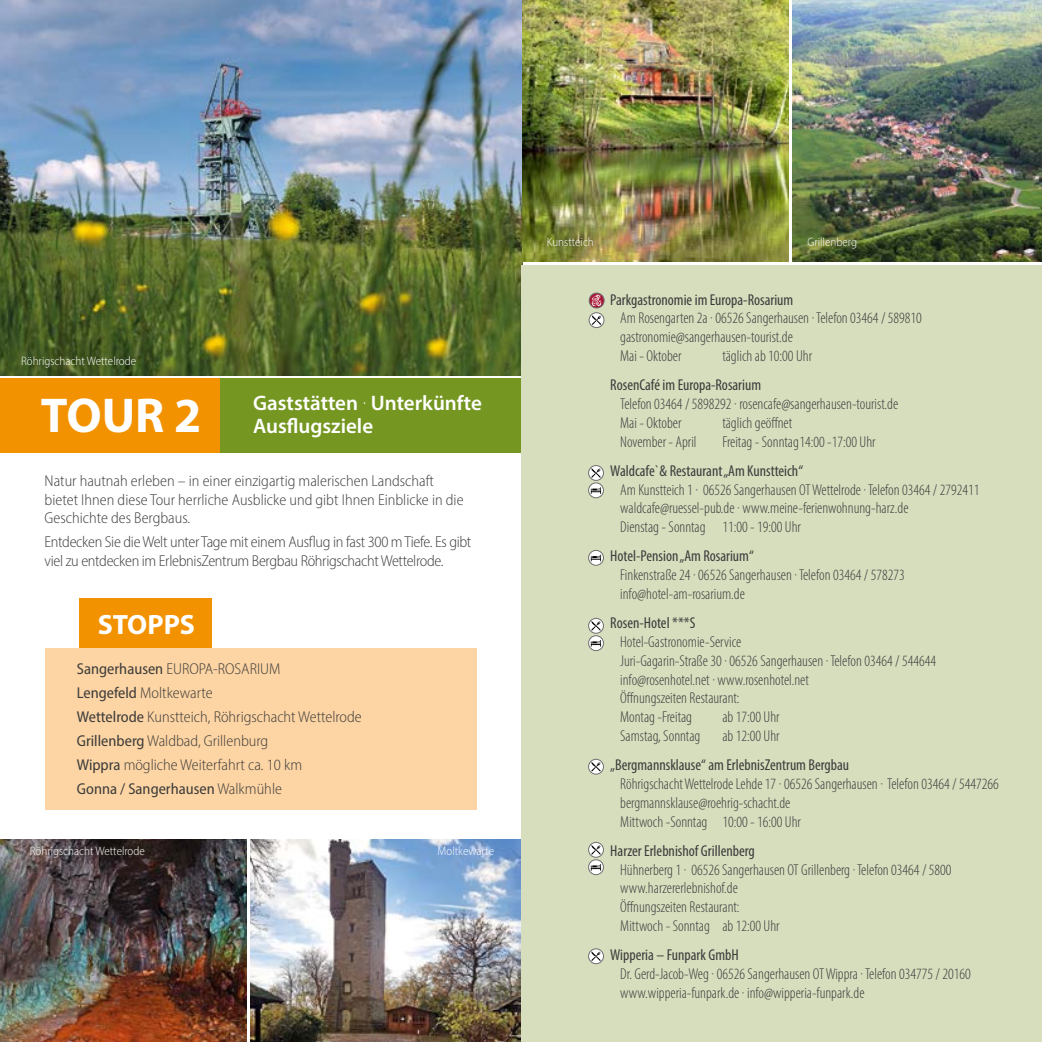
<style>
.page{position:relative;width:1042px;height:1042px;background:#fff}
.page>*{position:absolute;margin:0;border:0;box-sizing:border-box;transform-origin:0 0}
.t1{font:700 49.18px "Myriad Pro";color:#fff}
.t2{font:700 28px "Myriad Pro";color:#fff}
.t3{font:600 21px "Myriad Pro";color:#fff}
.t4{font:300 condensed 15.75px "Myriad Pro";color:#3c3c3b}
.t5{font:300 semi-condensed 15.75px/18.9px "Myriad Pro";color:#3c3c3b}
.t6{font:condensed 15.75px "Myriad Pro";color:#3c3c3b}
.t7{font:300 semi-condensed 15.75px/18.9px "Myriad Pro";letter-spacing:-.02em;color:#3c3c3b}
.t8{font:semi-condensed 15.75px "Myriad Pro";color:#3c3c3b}
.t9{font:300 semi-condensed 12.25px "Myriad Pro";color:#fff}
.s1{font-weight:300;font-stretch:condensed}
.s2{font-weight:400}
.s3{font-weight:300}
</style>
<div class="page">
<div style="left:0;top:378px;width:221px;height:75px;background:#f39200"></div>
<div style="left:79px;top:598px;width:133px;height:51px;background:#f39200"></div>
<div style="left:45px;top:649px;width:431px;height:161px;background:#fdd4a3"></div>
<div style="left:221px;top:378px;width:300px;height:75px;background:#759722"></div>
<img style="left:0;top:0;width:522px;height:375px">
<img style="left:0;top:840px;width:246px;height:202px">
<img style="left:251px;top:840px;width:270px;height:202px">
<div style="left:521px;top:265px;width:521px;height:777px;background:#d7debe"></div>
<img style="left:522px;top:0;width:267px;height:262px">
<img style="left:792px;top:0;width:250px;height:262px">
<svg style="left:588px;top:483px;width:15px;height:15px"></svg>
<div style="left:588px;top:483px;width:16px;height:15px;border:1px solid #706f6f;border-radius:50%"></div>
<svg style="left:591px;top:487px;width:10px;height:7px"></svg>
<svg style="left:588px;top:465px;width:15px;height:15px"></svg>
<div style="left:588px;top:465px;width:16px;height:16px;border:1px solid #706f6f;border-radius:50%"></div>
<svg style="left:591px;top:468px;width:10px;height:10px"></svg>
<svg style="left:588px;top:636px;width:15px;height:14px"></svg>
<div style="left:588px;top:635px;width:16px;height:16px;border:1px solid #706f6f;border-radius:50%"></div>
<svg style="left:591px;top:640px;width:10px;height:7px"></svg>
<svg style="left:588px;top:618px;width:15px;height:15px"></svg>
<div style="left:588px;top:618px;width:16px;height:15px;border:1px solid #706f6f;border-radius:50%"></div>
<svg style="left:591px;top:621px;width:10px;height:9px"></svg>
<svg style="left:588px;top:759px;width:15px;height:15px"></svg>
<div style="left:588px;top:759px;width:16px;height:15px;border:1px solid #706f6f;border-radius:50%"></div>
<svg style="left:591px;top:762px;width:10px;height:9px"></svg>
<svg style="left:588px;top:949px;width:15px;height:14px"></svg>
<div style="left:588px;top:948px;width:16px;height:16px;border:1px solid #706f6f;border-radius:50%"></div>
<svg style="left:591px;top:951px;width:10px;height:10px"></svg>
<svg style="left:588px;top:860px;width:15px;height:14px"></svg>
<div style="left:588px;top:859px;width:16px;height:16px;border:1px solid #706f6f;border-radius:50%"></div>
<svg style="left:591px;top:864px;width:10px;height:7px"></svg>
<svg style="left:588px;top:842px;width:15px;height:15px"></svg>
<div style="left:588px;top:842px;width:16px;height:15px;border:1px solid #706f6f;border-radius:50%"></div>
<svg style="left:591px;top:845px;width:10px;height:9px"></svg>
<svg style="left:588px;top:550px;width:15px;height:15px"></svg>
<div style="left:588px;top:550px;width:16px;height:15px;border:1px solid #706f6f;border-radius:50%"></div>
<svg style="left:591px;top:555px;width:10px;height:6px"></svg>
<svg style="left:589px;top:313px;width:15px;height:15px"></svg>
<div style="left:589px;top:312px;width:15px;height:16px;border:1px solid #706f6f;border-radius:50%"></div>
<svg style="left:592px;top:315px;width:9px;height:10px"></svg>
<div style="left:589px;top:293px;width:15px;height:15px;border:1px solid #706f6f;border-radius:50%"></div>
<svg style="left:591px;top:294px;width:10px;height:12px"></svg>
<p class="t9" style="left:21px;top:353px;width:117px">Röhrigschacht Wettelrode</p>
<p class="t1" style="left:41px;top:383px;width:162px">TOUR 2</p>
<p class="t3" style="left:253px;top:390px;width:230px">Gaststätten <span class="s1">·</span> Unterkünfte</p>
<p class="t3" style="left:253px;top:412px;width:122px">Ausflugsziele</p>
<p class="t5" style="left:45px;top:471px;width:420px">Natur hautnah erleben – in einer einzigartig malerischen Landschaft bietet Ihnen diese Tour herrliche Ausblicke und gibt Ihnen Einblicke in die<br>Geschichte des Bergbaus.</p>
<p class="t7" style="left:45px;top:532px;width:428px">Entdecken Sie die Welt unter Tage mit einem Ausflug in fast 300 m Tiefe. Es gibt viel zu entdecken im ErlebnisZentrum Bergbau Röhrigschacht Wettelrode.</p>
<p class="t2" style="left:98px;top:606px;width:99px">STOPPS</p>
<p class="t5" style="left:77px;top:659px;width:205px"><span class="s2">Sangerhausen</span> EUROPA-ROSARIUM</p>
<p class="t5" style="left:77px;top:683px;width:137px"><span class="s2">Lengefeld</span> Moltkewarte</p>
<p class="t5" style="left:77px;top:707px;width:286px"><span class="s2">Wettelrode</span> Kunstteich, Röhrigschacht Wettelrode</p>
<p class="t5" style="left:77px;top:731px;width:193px"><span class="s2">Grillenberg</span> Waldbad, Grillenburg</p>
<p class="t5" style="left:77px;top:755px;width:227px"><span class="s2">Wippra</span> mögliche Weiterfahrt ca. 10 km</p>
<p class="t8" style="left:77px;top:778px;width:207px">Gonna / Sangerhausen <span class="s3">Walkmühle</span></p>
<p class="t9" style="left:30px;top:844px;width:117px">Röhrigschacht Wettelrode</p>
<p class="t9" style="left:438px;top:844px;width:58px">Moltkewarte</p>
<p class="t9" style="left:547px;top:235px;width:49px">Kunstteich</p>
<p class="t9" style="left:807px;top:235px;width:51px">Grillenberg</p>
<p class="t6" style="left:610px;top:290px;width:184px">Parkgastronomie im Europa-Rosarium</p>
<p class="t4" style="left:620px;top:309px;width:303px">Am Rosengarten 2a · 06526 Sangerhausen · Telefon 03464 / 589810</p>
<p class="t4" style="left:620px;top:328px;width:174px">gastronomie@sangerhausen-tourist.de</p>
<p class="t4" style="left:620px;top:347px;width:63px">Mai - Oktober</p>
<p class="t4" style="left:722px;top:347px;width:91px">täglich ab 10:00 Uhr</p>
<p class="t6" style="left:610px;top:375px;width:152px">RosenCafé im Europa-Rosarium</p>
<p class="t4" style="left:620px;top:394px;width:279px">Telefon 03464 / 5898292 · rosencafe@sangerhausen-tourist.de</p>
<p class="t4" style="left:620px;top:413px;width:63px">Mai - Oktober</p>
<p class="t4" style="left:722px;top:413px;width:71px">täglich geöffnet</p>
<p class="t4" style="left:620px;top:432px;width:78px">November - April</p>
<p class="t4" style="left:722px;top:432px;width:155px">Freitag - Sonntag14:00 -17:00 Uhr</p>
<p class="t6" style="left:610px;top:461px;width:194px">Waldcafe`&amp; Restaurant „Am Kunstteich“</p>
<p class="t4" style="left:620px;top:480px;width:361px">Am Kunstteich 1 · 06526 Sangerhausen OT Wettelrode · Telefon 03464 / 2792411</p>
<p class="t4" style="left:620px;top:499px;width:290px">waldcafe@ruessel-pub.de · www.meine-ferienwohnung-harz.de</p>
<p class="t4" style="left:620px;top:518px;width:182px">Dienstag - Sonntag 11:00 - 19:00 Uhr</p>
<p class="t6" style="left:610px;top:546px;width:145px">Hotel-Pension „Am Rosarium“</p>
<p class="t4" style="left:620px;top:565px;width:286px">Finkenstraße 24 · 06526 Sangerhausen · Telefon 03464 / 578273</p>
<p class="t4" style="left:620px;top:584px;width:126px">info@hotel-am-rosarium.de</p>
<p class="t6" style="left:610px;top:613px;width:87px">Rosen-Hotel ***S</p>
<p class="t4" style="left:620px;top:632px;width:123px">Hotel-Gastronomie-Service</p>
<p class="t4" style="left:620px;top:651px;width:317px">Juri-Gagarin-Straße 30 · 06526 Sangerhausen · Telefon 03464 / 544644</p>
<p class="t4" style="left:620px;top:670px;width:190px">info@rosenhotel.net · www.rosenhotel.net</p>
<p class="t4" style="left:620px;top:689px;width:121px">Öffnungszeiten Restaurant:</p>
<p class="t4" style="left:620px;top:708px;width:73px">Montag -Freitag</p>
<p class="t4" style="left:722px;top:708px;width:59px">ab 17:00 Uhr</p>
<p class="t4" style="left:620px;top:727px;width:82px">Samstag, Sonntag</p>
<p class="t4" style="left:722px;top:727px;width:59px">ab 12:00 Uhr</p>
<p class="t6" style="left:610px;top:755px;width:240px">„Bergmannsklause“ am ErlebnisZentrum Bergbau</p>
<p class="t4" style="left:620px;top:774px;width:380px">Röhrigschacht Wettelrode Lehde 17 · 06526 Sangerhausen · Telefon 03464 / 5447266</p>
<p class="t4" style="left:620px;top:793px;width:172px">bergmannsklause@roehrig-schacht.de</p>
<p class="t4" style="left:620px;top:812px;width:182px">Mittwoch -Sonntag 10:00 - 16:00 Uhr</p>
<p class="t6" style="left:610px;top:841px;width:146px">Harzer Erlebnishof Grillenberg</p>
<p class="t4" style="left:620px;top:860px;width:333px">Hühnerberg 1 · 06526 Sangerhausen OT Grillenberg · Telefon 03464 / 5800</p>
<p class="t4" style="left:620px;top:879px;width:119px">www.harzererlebnishof.de</p>
<p class="t4" style="left:620px;top:898px;width:121px">Öffnungszeiten Restaurant:</p>
<p class="t4" style="left:620px;top:917px;width:161px">Mittwoch - Sonntag ab 12:00 Uhr</p>
<p class="t6" style="left:610px;top:945px;width:130px">Wipperia – Funpark GmbH</p>
<p class="t4" style="left:620px;top:964px;width:352px">Dr. Gerd-Jacob-Weg · 06526 Sangerhausen OT Wippra · Telefon 034775 / 20160</p>
<p class="t4" style="left:620px;top:983px;width:246px">www.wipperia-funpark.de · info@wipperia-funpark.de</p>
</div>
